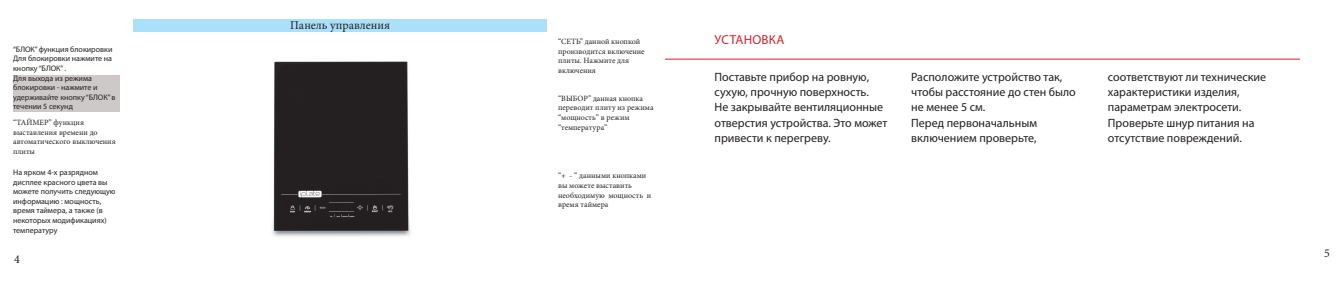
<style>
.page{position:relative;width:1344px;height:284px;background:#fff}
.page>*{position:absolute;margin:0;border:0;box-sizing:border-box;transform-origin:0 0}
.t1{font:13px "Myriad Pro";letter-spacing:.02em;color:#d1232a}
.t2{font:12px/15px "Myriad Pro";color:#231f20}
.t3{font:12px "Minion Pro";color:#231f20}
.t4{font:8px/9.6px "Myriad Pro";color:#231f20}
.t5{font:8px/9.6px "Minion Pro";color:#231f20}
</style>
<div class="page">
<hr style="left:665px;top:59px;width:635px;height:1px;background:#d1232a">
<div style="left:133px;top:20px;width:414px;height:12px;background:#aae0f9"></div>
<div style="left:13px;top:74px;width:107px;height:37px;background:#cdc9c8"></div>
<img style="left:272px;top:61px;width:139px;height:176px">
<p class="t4" style="left:13px;top:44px;width:101px;text-align:justify">“БЛОК” функция блокировки Для блокировки нажмите на кнопку “БЛОК” .</p>
<p class="t4" style="left:13px;top:73px;width:104px">Для выхода из режима блокировки - нажмите и удерживайте кнопку “БЛОК” в течении 5 секунд</p>
<p class="t5" style="left:13px;top:118px;width:104px">“ТАЙМЕР” функция выставления времени до автоматического выключения плиты</p>
<p class="t4" style="left:13px;top:167px;width:104px">На ярком 4-х разрядном дисплее красного цвета вы можете получить следующую информацию : мощность, время таймера, а также (в некоторых модификациях) температуру</p>
<p class="t3" style="left:14px;top:251px;width:7px">4</p>
<p class="t3" style="left:290px;top:17px;width:101px">Панель управления</p>
<p class="t5" style="left:558px;top:37px;width:88px">“СЕТЬ” данной кнопкой производится включение плиты. Нажмите для включения</p>
<p class="t5" style="left:558px;top:93px;width:97px">“ВЫБОР” данная кнопка переводит плиту из режима “мощность” в режим “температура”</p>
<p class="t5" style="left:558px;top:171px;width:95px">“+ - “ данными кнопками вы можете выставить необходимую мощность и время таймера</p>
<p class="t1" style="left:714px;top:31px;width:71px">УСТАНОВКА</p>
<p class="t2" style="left:714px;top:70px;width:156px">Поставьте прибор на ровную, сухую, прочную поверхность.</p>
<p class="t2" style="left:714px;top:100px;width:174px">Не закрывайте вентиляционные отверстия устройства. Это может привести к перегреву.</p>
<p class="t2" style="left:911px;top:70px;width:166px">Расположите устройство так, чтобы расстояние до стен было не менее 5 см.</p>
<p class="t2" style="left:911px;top:115px;width:127px">Перед первоначальным включением проверьте,</p>
<p class="t2" style="left:1108px;top:70px;width:160px">соответствуют ли технические характеристики изделия, параметрам электросети.</p>
<p class="t2" style="left:1108px;top:115px;width:148px">Проверьте шнур питания на отсутствие повреждений.</p>
<p class="t3" style="left:1324px;top:245px;width:7px">5</p>
</div>
